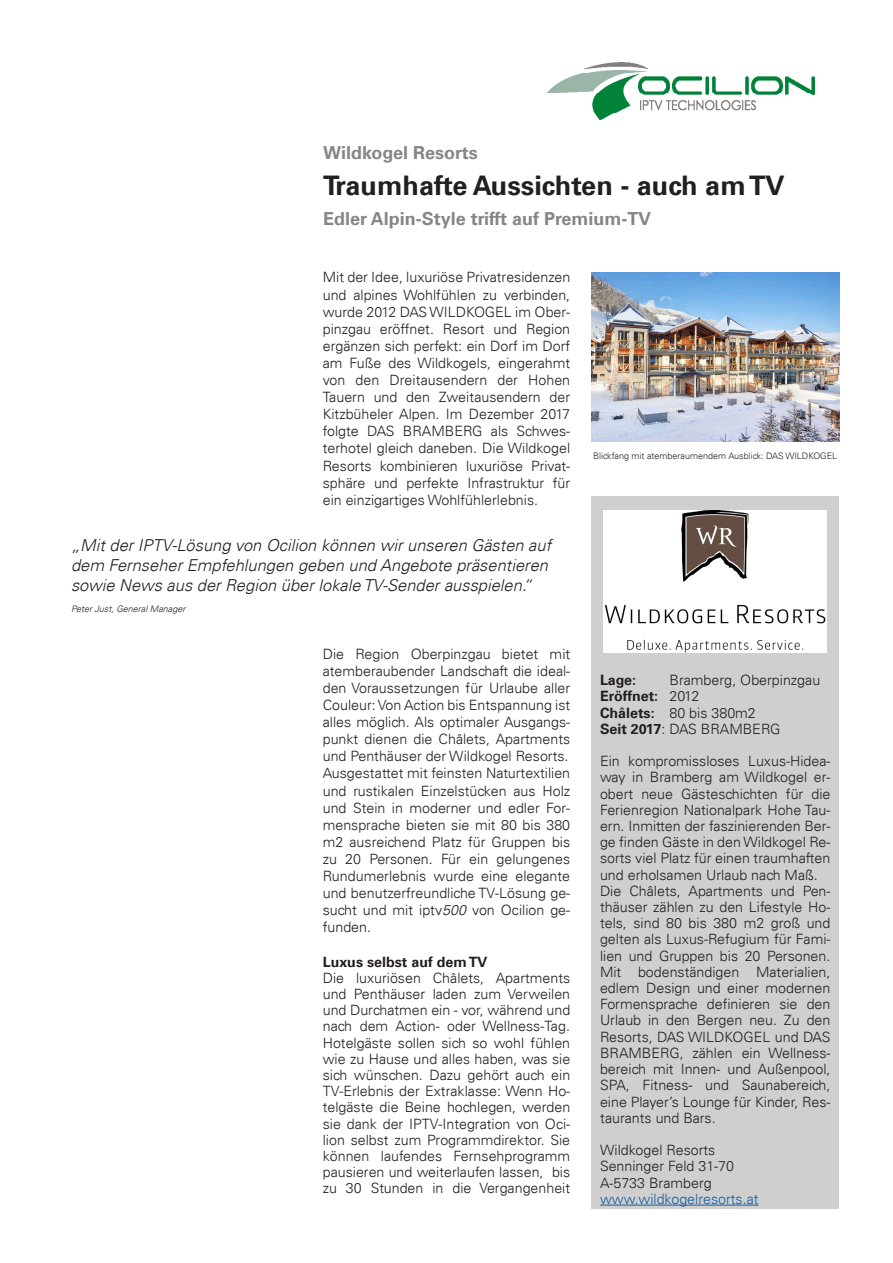
<style>
.page{position:relative;width:893px;height:1263px;background:#fff}
.page>*{position:absolute;margin:0;border:0;box-sizing:border-box;transform-origin:0 0}
.t1{font:700 27px "Univers LT";color:#231f20}
.t2{font:700 18px "Univers LT";color:#868688}
.t3{font:italic 300 16.5px/19.8px "Univers LT";color:#231f20}
.t4{font:300 14.25px/16.2px "Univers LT";color:#231f20}
.t5{font:700 14.25px "Univers LT";color:#231f20}
.t6{font:300 14.25px "Univers LT";color:#175d9e}
.t7{font:300 9px "Univers LT";color:#231f20}
.t8{font:italic 300 9px "Univers LT";color:#231f20}
.s1{font-style:italic}
.s2{font-weight:700}
</style>
<div class="page">
<div style="left:591px;top:497px;width:248px;height:712px;background:#cfcfcf"></div>
<hr style="left:600px;top:1205px;width:159px;height:1px;background:#175d9e">
<img style="left:547px;top:62px;width:268px;height:57px">
<img style="left:592px;top:272px;width:247px;height:169px">
<img style="left:604px;top:510px;width:223px;height:143px">
<p class="t2" style="left:323px;top:142px;width:156px">Wildkogel Resorts</p>
<h1 class="t1" style="left:323px;top:169px;width:463px">Traumhafte Aussichten - auch am TV</h1>
<p class="t2" style="left:323px;top:208px;width:330px">Edler Alpin-Style trifft auf Premium-TV</p>
<p class="t4" style="left:323px;top:269px;width:249px;line-height:17.1px;text-align:justify">Mit der Idee, luxuriöse Privatresidenzen und alpines Wohlfühlen zu verbinden, wurde 2012 DAS WILDKOGEL im Ober&shy;pinzgau eröffnet. Resort und Region ergänzen sich perfekt: ein Dorf im Dorf am Fuße des Wildkogels, eingerahmt von den Dreitausendern der Hohen Tauern und den Zweitausendern der Kitzbüheler Alpen. Im Dezember 2017 folgte DAS BRAMBERG als Schwes&shy;terhotel gleich daneben. Die Wildkogel Resorts kombinieren luxuriöse Privat&shy;sphäre und perfekte Infrastruktur für ein einzigartiges Wohlfühlerlebnis.</p>
<p class="t3" style="left:71px;top:535px;width:482px">„Mit der IPTV-Lösung von Ocilion können wir unseren Gästen auf dem Fernseher Empfehlungen geben und Angebote präsentieren sowie News aus der Region über lokale TV-Sender ausspielen.“</p>
<p class="t8" style="left:71px;top:604px;width:116px">Peter Just, General Manager</p>
<p class="t4" style="left:323px;top:645px;width:249px;line-height:17.1px">Die Region Oberpinzgau bietet mit atemberaubender Landschaft die ideal&shy;den Voraussetzungen für Urlaube aller Couleur: Von Action bis Entspannung ist alles möglich. Als optimaler Ausgangs&shy;punkt dienen die Châlets, Apartments und Penthäuser der Wildkogel Resorts.<br>Ausgestattet mit feinsten Naturtextilien und rustikalen Einzelstücken aus Holz und Stein in moderner und edler For&shy;mensprache bieten sie mit 80 bis 380 m2 ausreichend Platz für Gruppen bis zu 20 Personen. Für ein gelungenes Rundumerlebnis wurde eine elegante und benutzerfreundliche TV-Lösung ge&shy;sucht und mit iptv<span class="s1">500</span> von Ocilion ge&shy;funden.</p>
<p class="t5" style="left:323px;top:953px;width:166px">Luxus selbst auf dem TV</p>
<p class="t4" style="left:323px;top:969px;width:249px;text-align:justify">Die luxuriösen Châlets, Apartments und Penthäuser laden zum Verweilen und Durchatmen ein - vor, während und nach dem Action- oder Wellness-Tag.<br>Hotelgäste sollen sich so wohl fühlen wie zu Hause und alles haben, was sie sich wünschen. Dazu gehört auch ein TV-Erlebnis der Extraklasse: Wenn Ho&shy;telgäste die Beine hochlegen, werden sie dank der IPTV-Integration von Oci&shy;lion selbst zum Programmdirektor. Sie können laufendes Fernsehprogramm pausieren und weiterlaufen lassen, bis zu 30 Stunden in die Vergangenheit</p>
<p class="t7" style="left:593px;top:450px;width:246px">Blickfang mit atemberaumendem Ausblick: DAS WILDKOGEL</p>
<p class="t4" style="left:600px;top:672px;width:222px;text-indent:69px">Bramberg, Oberpinzgau<br><span class="s2">Eröffnet:</span> 2012<br><span class="s2">Châlets:</span> 80 bis 380m2<br><span class="s2">Seit 2017</span>: DAS BRAMBERG</p>
<p class="t4" style="left:600px;top:753px;width:232px">Ein kompromissloses Luxus-Hidea&shy;way in Bramberg am Wildkogel er&shy;obert neue Gästeschichten für die Ferienregion Nationalpark Hohe Tau&shy;ern. Inmitten der faszinierenden Ber&shy;ge finden Gäste in den Wildkogel Re&shy;sorts viel Platz für einen traumhaften und erholsamen Urlaub nach Maß.<br>Die Châlets, Apartments und Pen&shy;thäuser zählen zu den Lifestyle Ho&shy;tels, sind 80 bis 380 m2 groß und gelten als Luxus-Refugium für Fami&shy;lien und Gruppen bis 20 Personen.<br>Mit bodenständigen Materialien, edlem Design und einer modernen Formensprache definieren sie den Urlaub in den Bergen neu. Zu den Resorts, DAS WILDKOGEL und DAS BRAMBERG, zählen ein Wellness&shy;bereich mit Innen- und Außenpool, SPA, Fitness- und Saunabereich, eine Player’s Lounge für Kinder, Res&shy;taurants und Bars.</p>
<p class="t4" style="left:600px;top:1142px;width:136px">Wildkogel Resorts<br>Senninger Feld 31-70<br>A-5733 Bramberg</p>
<p class="t6" style="left:600px;top:1190px;width:160px">www.wildkogelresorts.at</p>
<p class="t5" style="left:600px;top:672px;width:38px">Lage:</p>
</div>
